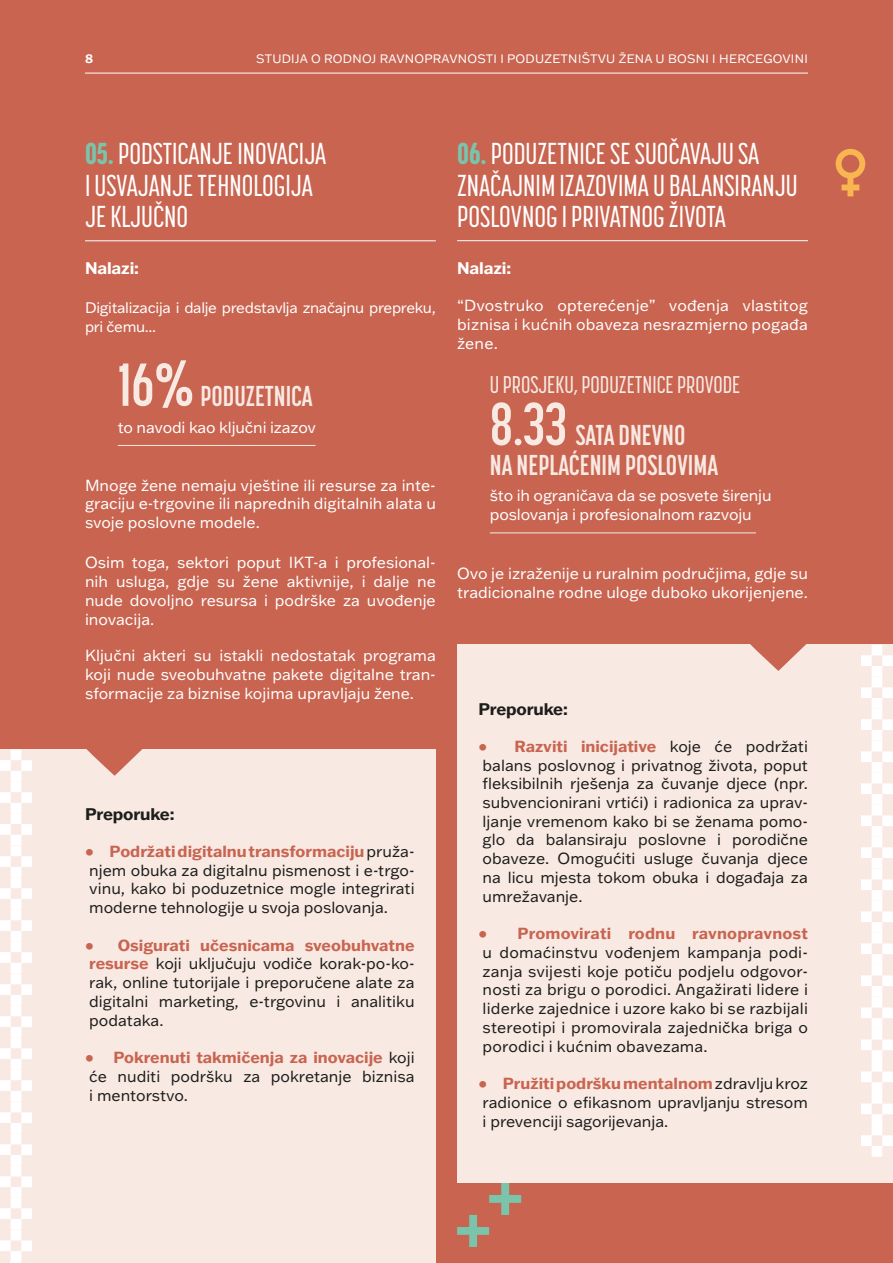
<style>
.page{position:relative;width:893px;height:1263px;background:#c86450}
.page>*{position:absolute;margin:0;border:0;box-sizing:border-box;transform-origin:0 0}
.t1{font:500 30px/31.5px "Korolev Compressed";color:#fff}
.t2{font:700 28.5px/30px "Korolev Compressed";color:#f8e9e3}
.t3{font:500 24px "Korolev Compressed";color:#f8e9e3}
.t4{font:700 16.5px "Franklin Gothic ATF";letter-spacing:-.01em;color:#1d1d1b}
.t5{font:700 16.5px "Franklin Gothic ATF";letter-spacing:-.01em;color:#fff}
.t6{font:15.75px/18.8px "Franklin Gothic ATF";color:#1d1d1b;text-align:justify}
.t7{font:15.75px/18.8px "Franklin Gothic ATF";color:#fff;text-align:justify}
.t8{font:700 15.75px "Franklin Gothic ATF";letter-spacing:.01em;color:#c86450}
.t9{font:15px/19.5px "Franklin Gothic ATF";letter-spacing:-.02em;color:#fff}
.t10{font:12px "Franklin Gothic ATF";letter-spacing:.02em;color:#fff}
.t11{font:700 12px "Franklin Gothic ATF";color:#fff}
.s1{font-weight:800;color:#7ac4ab}
.s2{font-size:60px}
.s3{font-weight:700;color:#c86450}
</style>
<div class="page">
<hr style="left:85px;top:73px;width:723px;height:1px;background:#fff">
<svg style="left:835px;top:148px;width:31px;height:48px"></svg>
<hr style="left:85px;top:240px;width:351px;height:1px;background:#fff">
<hr style="left:457px;top:240px;width:351px;height:1px;background:#fff">
<hr style="left:118px;top:445px;width:197px;height:1px;background:#f8e9e3">
<hr style="left:490px;top:532px;width:266px;height:1px;background:#f8e9e3">
<svg style="left:457px;top:1183px;width:64px;height:64px"></svg>
<div style="left:0;top:749px;width:436px;height:514px;background:#f8e9e3"></div>
<hr style="left:892px;top:537px;width:1px;height:582px;background:#f8e9e3">
<div style="left:457px;top:645px;width:436px;height:538px;background:#f8e9e3"></div>
<svg style="left:0;top:749px;width:32px;height:514px"></svg>
<svg style="left:861px;top:645px;width:32px;height:512px"></svg>
<svg style="left:748px;top:644px;width:60px;height:27px"></svg>
<svg style="left:86px;top:749px;width:57px;height:27px"></svg>
<p class="t11" style="left:85px;top:51px;width:10px">8</p>
<p class="t10" style="left:256px;top:51px;width:553px">STUDIJA O RODNOJ RAVNOPRAVNOSTI I PODUZETNIŠTVU ŽENA U BOSNI I HERCEGOVINI</p>
<h1 class="t1" style="left:85px;top:138px;width:243px"><span class="s1">05.</span>PODSTICANJE INOVACIJA<br>I USVAJANJE TEHNOLOGIJA<br>JE KLJUČNO</h1>
<p class="t5" style="left:85px;top:257px;width:56px">Nalazi:</p>
<p class="t9" style="left:85px;top:297px;width:352px">Digitalizacija i dalje predstavlja značajnu prepreku, pri čemu...</p>
<h2 class="t2" style="left:118px;top:381px;width:196px"><span class="s2">16%</span> PODUZETNICA</h2>
<p class="t7" style="left:118px;top:418px;width:200px">to navodi kao ključni izazov</p>
<p class="t7" style="left:85px;top:475px;width:352px">Mnoge žene nemaju vještine ili resurse za inte&shy;graciju e-trgovine ili naprednih digitalnih alata u svoje poslovne modele.</p>
<p class="t7" style="left:85px;top:553px;width:352px">Osim toga, sektori poput IKT-a i profesional&shy;nih usluga, gdje su žene aktivnije, i dalje ne nude dovoljno resursa i podrške za uvođenje inovacija.</p>
<p class="t7" style="left:85px;top:646px;width:352px">Ključni akteri su istakli nedostatak programa koji nude sveobuhvatne pakete digitalne tran&shy;sformacije za biznise kojima upravljaju žene.</p>
<p class="t4" style="left:85px;top:803px;width:91px">Preporuke:</p>
<p class="t6" style="left:85px;top:841px;width:331px"><span class="s3">• Podržati digitalnu transformaciju</span> pruža&shy;njem obuka za digitalnu pismenost i e-trgo&shy;vinu, kako bi poduzetnice mogle integrirati moderne tehnologije u svoja poslovanja.</p>
<p class="t6" style="left:85px;top:935px;width:331px"><span class="s3">• Osigurati učesnicama sveobuhvatne resurse</span> koji uključuju vodiče korak-po-ko&shy;rak, online tutorijale i preporučene alate za digitalni marketing, e-trgovinu i analitiku podataka.</p>
<p class="t6" style="left:85px;top:1048px;width:331px"><span class="s3">• Pokrenuti takmičenja za inovacije</span> koji će nuditi podršku za pokretanje biznisa i mentorstvo.</p>
<h1 class="t1" style="left:457px;top:138px;width:342px"><span class="s1">06.</span>PODUZETNICE SE SUOČAVAJU SA<br>ZNAČAJNIM IZAZOVIMA U BALANSIRANJU<br>POSLOVNOG I PRIVATNOG ŽIVOTA</h1>
<p class="t5" style="left:457px;top:257px;width:56px">Nalazi:</p>
<p class="t7" style="left:457px;top:296px;width:352px">“Dvostruko opterećenje” vođenja vlastitog biznisa i kućnih obaveza nesrazmjerno pogađa žene.</p>
<h3 class="t3" style="left:490px;top:371px;width:252px">U PROSJEKU, PODUZETNICE PROVODE</h3>
<h2 class="t2" style="left:490px;top:420px;width:230px"><span class="s2">8.33</span> SATA DNEVNO<br>NA NEPLAĆENIM POSLOVIMA</h2>
<p class="t7" style="left:490px;top:486px;width:283px">što ih ograničava da se posvete širenju poslovanja i profesionalnom razvoju</p>
<p class="t7" style="left:457px;top:563px;width:352px">Ovo je izraženije u ruralnim područjima, gdje su tradicionalne rodne uloge duboko ukorijenjene.</p>
<p class="t4" style="left:478px;top:698px;width:91px">Preporuke:</p>
<p class="t6" style="left:478px;top:736px;width:331px"><span class="s3">• Razviti inicijative</span> koje će podržati balans poslovnog i privatnog života, poput fleksibilnih rješenja za čuvanje djece (npr. subvencionirani vrtići) i radionica za uprav&shy;ljanje vremenom kako bi se ženama pomo&shy;glo da balansiraju poslovne i porodične obaveze. Omogućiti usluge čuvanja djece na licu mjesta tokom obuka i događaja za umrežavanje.</p>
<p class="t8" style="left:478px;top:923px;width:331px">• Promovirati rodnu ravnopravnost</p>
<p class="t6" style="left:483px;top:942px;width:327px">u domaćinstvu vođenjem kampanja podi&shy;zanja svijesti koje potiču podjelu odgovor&shy;nosti za brigu o porodici. Angažirati lidere i liderke zajednice i uzore kako bi se razbijali stereotipi i promovirala zajednička briga o porodici i kućnim obavezama.</p>
<p class="t6" style="left:478px;top:1074px;width:331px"><span class="s3">• Pružiti podršku mentalnom</span> zdravlju kroz radionice o efikasnom upravljanju stresom i prevenciji sagorijevanja.</p>
</div>
